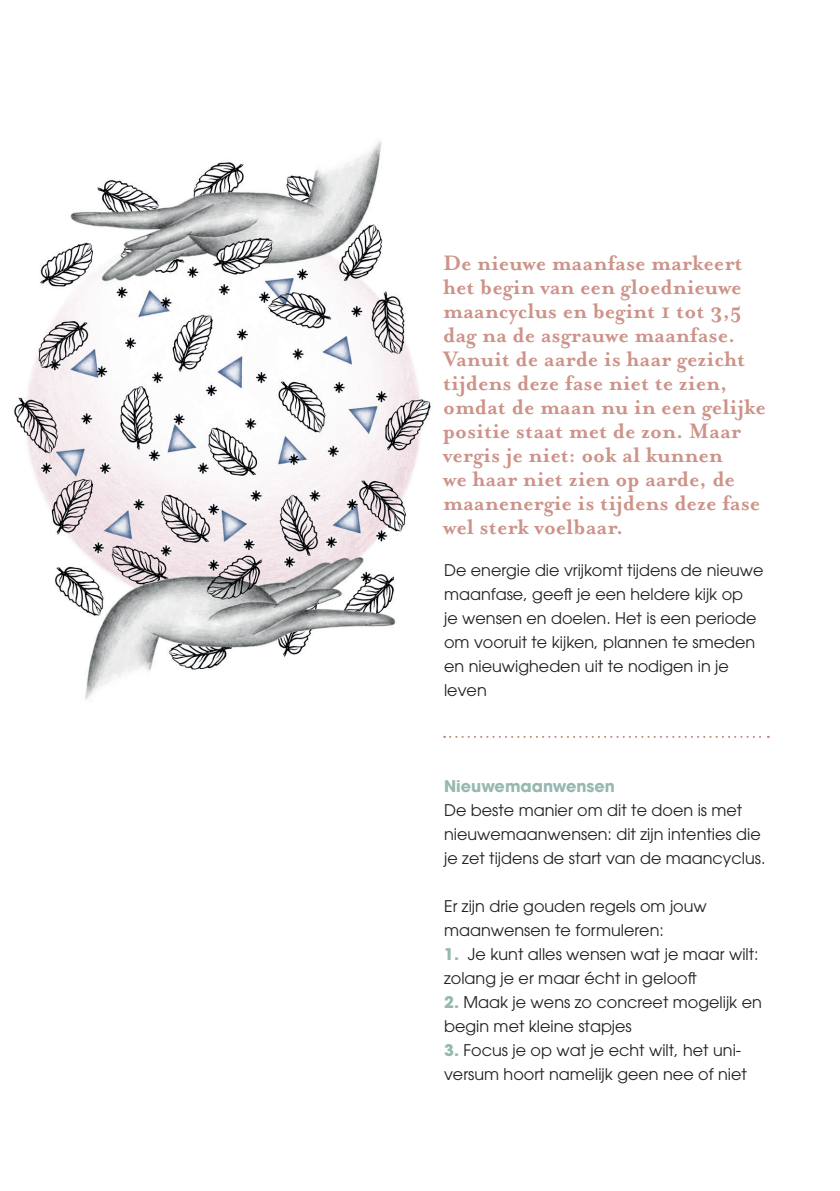
<style>
.page{position:relative;width:840px;height:1191px;background:#fff}
.page>*{position:absolute;margin:0;border:0;box-sizing:border-box;transform-origin:0 0}
.t1{font:700 24px/24px "Mrs Eaves OT";color:#cd9389}
.t2{font:16px/24px "ITC Avant Garde Pro";color:#231f20}
.t3{font:700 16px "ITC Avant Garde Pro";color:#96b8b0}
.s1{font-weight:700;color:#96b8b0}
</style>
<div class="page">
<img style="left:14px;top:141px;width:443px;height:597px">
<svg style="left:444px;top:736px;width:324px;height:2px"></svg>
<p class="t1" style="left:443px;top:251px;width:324px">De nieuwe maanfase markeert het begin van een gloednieuwe maancyclus en begint 1 tot 3,5 dag na de asgrauwe maanfase.<br>Vanuit de aarde is haar gezicht tijdens deze fase niet te zien, omdat de maan nu in een gelijke positie staat met de zon. Maar vergis je niet: ook al kunnen<br>we haar niet zien op aarde, de maanenergie is tijdens deze fase wel sterk voelbaar.</p>
<p class="t2" style="left:444px;top:557px;width:321px">De energie die vrijkomt tijdens de nieuwe maanfase, geeft je een heldere kijk op<br>je wensen en doelen. Het is een periode om vooruit te kijken, plannen te smeden en nieuwigheden uit te nodigen in je leven</p>
<p class="t3" style="left:444px;top:775px;width:172px">Nieuwemaanwensen</p>
<p class="t2" style="left:444px;top:797px;width:323px">De beste manier om dit te doen is met nieuwemaanwensen: dit zijn intenties die je zet tijdens de start van de maancyclus.</p>
<p class="t2" style="left:444px;top:893px;width:264px">Er zijn drie gouden regels om jouw maanwensen te formuleren:</p>
<p class="t2" style="left:444px;top:941px;width:316px"><span class="s1">1.</span> Je kunt alles wensen wat je maar wilt: zolang je er maar écht in gelooft</p>
<p class="t2" style="left:444px;top:989px;width:319px"><span class="s1">2.</span> Maak je wens zo concreet mogelijk en begin met kleine stapjes</p>
<p class="t2" style="left:444px;top:1037px;width:304px"><span class="s1">3.</span> Focus je op wat je echt wilt, het uni&shy;versum hoort namelijk geen nee of niet</p>
</div>
